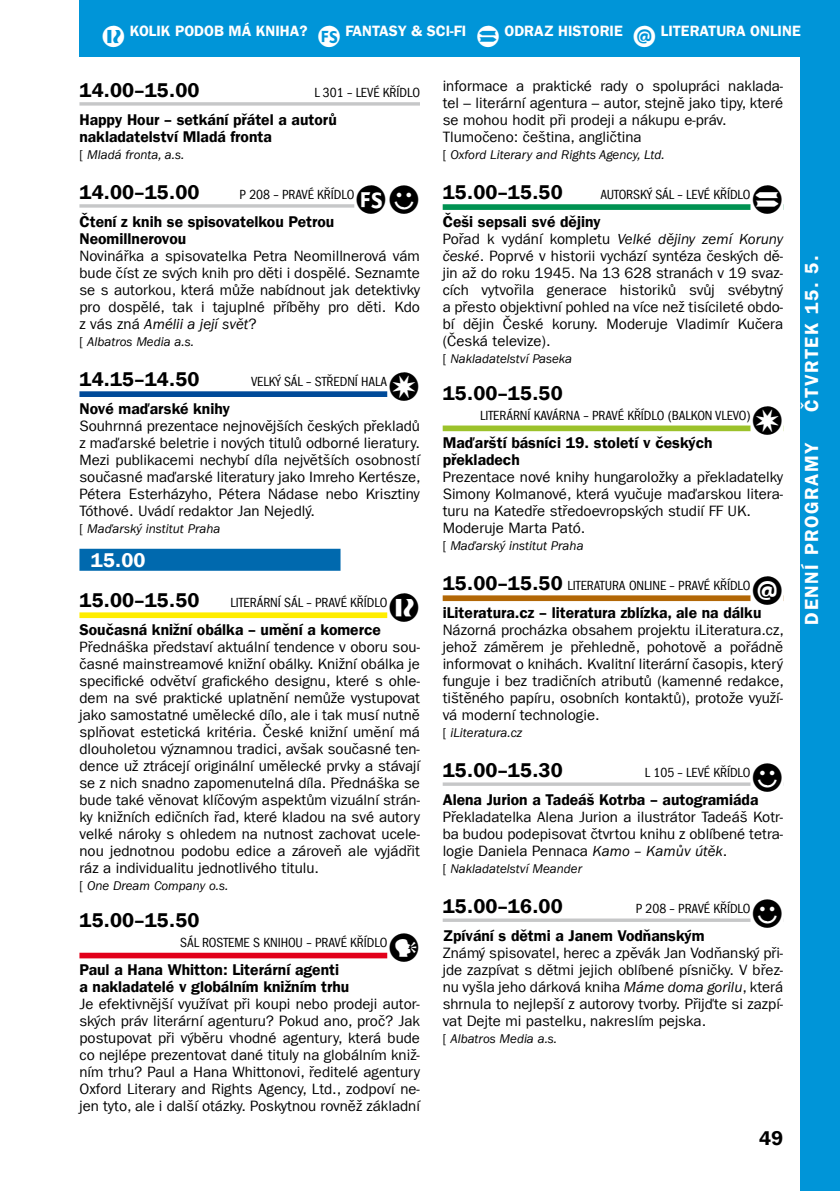
<style>
.page{position:relative;width:840px;height:1191px;background:#fff}
.page>*{position:absolute;margin:0;border:0;box-sizing:border-box;transform-origin:0 0}
.t1{font:20px "Franklin Gothic LT Com Dm";letter-spacing:.01em;color:#000}
.t2{font:20px "Franklin Gothic LT Com Dm";color:#fff}
.t3{font:19px "Franklin Gothic LT Com Dm";letter-spacing:.08em;color:#fff}
.t4{font:15.6px/17px "Franklin Gothic LT Com Dm";color:#000}
.t5{font:15px/17px "Franklin Gothic LT Com";color:#000;text-align:justify}
.t6{font:15px "Franklin Gothic LT Com Dm";color:#fff}
.t7{font:condensed 13.6px "Franklin Gothic LT Com";letter-spacing:-.005em;color:#000}
.t8{font:italic 13px "Franklin Gothic LT Com";color:#000}
.s1{font-family:"PIKTO"}
.s2{font-style:normal}
.s3{font-family:"PIKTO";font-stretch:normal;font-size:20px}
.s4{font-style:italic}
.s5{font-family:"Franklin Gothic LT Com Dm";font-stretch:normal;font-size:20px}
</style>
<div class="page">
<div style="left:79px;top:0;width:760px;height:57px;background:#0095d8"></div>
<div style="left:799px;top:0;width:40px;height:1191px;background:#0095d8"></div>
<hr style="left:79px;top:102px;width:341px;height:4px;background:#d1d2d3">
<svg style="left:79px;top:204px;width:275px;height:4px"></svg>
<div style="left:79px;top:391px;width:341px;height:6px;background:#004a99"></div>
<div style="left:387px;top:389px;width:33px;height:10px;background:#fff"></div>
<div style="left:79px;top:549px;width:261px;height:22px;background:#0069ae"></div>
<div style="left:79px;top:612px;width:341px;height:6px;background:#ffed00"></div>
<div style="left:387px;top:610px;width:33px;height:10px;background:#fff"></div>
<div style="left:79px;top:952px;width:341px;height:6px;background:#e2001a"></div>
<div style="left:387px;top:950px;width:33px;height:10px;background:#fff"></div>
<div style="left:442px;top:204px;width:340px;height:6px;background:#009252"></div>
<div style="left:750px;top:202px;width:32px;height:10px;background:#fff"></div>
<div style="left:442px;top:425px;width:340px;height:6px;background:#9cc22b"></div>
<div style="left:750px;top:423px;width:32px;height:10px;background:#fff"></div>
<div style="left:442px;top:595px;width:340px;height:6px;background:#b26706"></div>
<div style="left:750px;top:593px;width:32px;height:10px;background:#fff"></div>
<svg style="left:442px;top:782px;width:308px;height:4px"></svg>
<svg style="left:442px;top:918px;width:308px;height:4px"></svg>
<p class="t6" style="left:101px;top:22px;width:701px"><span class="s1">5</span> KOLIK PODOB MÁ KNIHA? <span class="s1">6</span> FANTASY &amp; SCI-FI <span class="s1">7</span> ODRAZ HISTORIE <span class="s1">8</span> LITERATURA ONLINE</p>
<h1 class="t1" style="left:79px;top:78px;width:122px">14.00–15.00</h1>
<p class="t7" style="left:314px;top:84px;width:107px">L 301 – LEVÉ KŘÍDLO</p>
<p class="t4" style="left:79px;top:111px;width:259px">Happy Hour – setkání přátel a autorů nakladatelství Mladá fronta</p>
<p class="t8" style="left:79px;top:147px;width:106px"><span class="s2">[</span> Mladá fronta, a.s.</p>
<h1 class="t1" style="left:79px;top:180px;width:122px">14.00–15.00</h1>
<p class="t7" style="left:239px;top:186px;width:182px">P 208 – PRAVÉ KŘÍDLO<span class="s3">62</span></p>
<p class="t4" style="left:79px;top:213px;width:256px">Čtení z knih se spisovatelkou Petrou<br>Neomillnerovou</p>
<p class="t5" style="left:79px;top:247px;width:342px">Novinářka a spisovatelka Petra Neomillnerová vám bude číst ze svých knih pro děti i dospělé. Seznamte se s autorkou, která může nabídnout jak detektivky pro dospělé, tak i tajuplné příběhy pro děti. Kdo z vás zná <span class="s4">Amélii a její svět</span>?</p>
<p class="t8" style="left:79px;top:334px;width:116px"><span class="s2">[</span> Albatros Media a.s.</p>
<h1 class="t1" style="left:79px;top:367px;width:122px">14.15–14.50</h1>
<p class="t7" style="left:251px;top:373px;width:170px">VELKÝ SÁL – STŘEDNÍ HALA<span class="s3">1</span></p>
<p class="t4" style="left:79px;top:400px;width:152px">Nové maďarské knihy</p>
<p class="t5" style="left:79px;top:417px;width:342px">Souhrnná prezentace nejnovějších českých překladů z maďarské beletrie i nových titulů odborné lieratury.<br>Mezi publikacemi nechybí díla největších osobností současné maďarské literatury jako Imreho Kertésze, Pétera Esterházyho, Pétera Nádase nebo Krisztiny Tóthové. Uvádí redaktor Jan Nejedlý.</p>
<p class="t8" style="left:79px;top:521px;width:142px"><span class="s2">[</span> Maďarský institut Praha</p>
<h1 class="t2" style="left:91px;top:548px;width:56px">15.00</h1>
<h1 class="t1" style="left:79px;top:588px;width:122px">15.00–15.50</h1>
<p class="t7" style="left:230px;top:594px;width:191px">LITERÁRNÍ SÁL – PRAVÉ KŘÍDLO<span class="s3">5</span></p>
<p class="t4" style="left:79px;top:621px;width:303px">Současná knižní obálka – umění a komerce</p>
<p class="t5" style="left:79px;top:638px;width:342px">Přednáška představí aktuální tendence v oboru sou&shy;časné mainstreamové knižní obálky. Knižní obálka je specifické odvětví grafického designu, které s ohle&shy;dem na své praktické uplatnění nemůže vystupovat jako samostatné umělecké dílo, ale i tak musí nutně splňovat estetická kritéria. České knižní umění má dlouholetou významnou tradici, avšak současné ten&shy;dence už ztrácejí originální umělecké prvky a stávají se z nich snadno zapomenutelná díla. Přednáška se bude také věnovat klíčovým aspektům vizuální strán&shy;ky knižních edičních řad, které kladou na své autory velké nároky s ohledem na nutnost zachovat ucele&shy;nou jednotnou podobu edice a zároveň ale vyjádřit ráz a individualitu jednotlivého titulu.</p>
<p class="t8" style="left:79px;top:878px;width:150px"><span class="s2">[</span> One Dream Company o.s.</p>
<h1 class="t1" style="left:79px;top:908px;width:122px">15.00–15.50</h1>
<p class="t7" style="left:180px;top:935px;width:241px">SÁL ROSTEME S KN IHO U – PRAVÉ KŘÍDLO<span class="s3">3</span></p>
<p class="t4" style="left:79px;top:961px;width:271px">Paul a Hana Whitton: Literární agenti a nakladatelé v globálním knižním trhu</p>
<p class="t5" style="left:79px;top:995px;width:342px">Je efektivnější využívat při koupi nebo prodeji autor&shy;ských práv literární agenturu? Pokud ano, proč? Jak postupovat při výběru vhodné agentury, která bude co nejlépe prezentovat dané tituly na globálním kniž&shy;ním trhu? Paul a Hana Whittonovi, ředitelé agentury Oxford Literary and Rights Agency, Ltd., zodpoví ne&shy;jen tyto, ale i další otázky. Poskytnou rovněž základní</p>
<p class="t5" style="left:442px;top:77px;width:342px;text-align:left">informace a praktické rady o spolupráci naklada&shy;tel – literární agentura – autor, stejně jako tipy, které se mohou hodit při prodeji a nákupu e-práv.<br>Tlumočeno: čeština, angličtina</p>
<p class="t8" style="left:442px;top:147px;width:223px"><span class="s2">[</span> Oxford Literary and Rights Agency, Ltd.</p>
<h1 class="t1" style="left:442px;top:180px;width:122px">15.00–15.50</h1>
<p class="t7" style="left:600px;top:186px;width:184px">AUTORSKÝ SÁL – LEVÉ KŘÍDLO<span class="s3">7</span></p>
<p class="t4" style="left:442px;top:213px;width:159px">Češi sepsali své dějiny</p>
<p class="t5" style="left:442px;top:230px;width:342px">Pořad k vydání kompletu <span class="s4">Velké dějiny zemí Koruny české</span>. Poprvé v historii vychází syntéza českých dě&shy;jin až do roku 1945. Na 13 628 stranách v 19 svaz&shy;cích vytvořila generace historiků svůj svébytný a přesto objektivní pohled na více než tisícileté obdo&shy;bí dějin České koruny. Moderuje Vladimír Kučera (Česká televize).</p>
<p class="t8" style="left:442px;top:351px;width:131px"><span class="s2">[</span> Nakladatelství Paseka</p>
<h1 class="t1" style="left:442px;top:381px;width:122px">15.00–15.50</h1>
<p class="t7" style="left:480px;top:408px;width:87px">LITERÁRNÍ KAVÁRNA</p>
<p class="t7" style="left:583px;top:408px;width:201px">– PRAVÉ KŘÍDLO (BALKON VLEVO)<span class="s3">1</span></p>
<p class="t4" style="left:442px;top:434px;width:271px">Maďarští básníci 19. století v českých překladech</p>
<p class="t5" style="left:442px;top:468px;width:342px;text-align:left">Prezentace nové knihy hungaroložky a překladatelky Simony Kolmanové, která vyučuje maďarskou litera&shy;turu na Katedře středoevropských studií FF UK.<br>Moderuje Marta Pató.</p>
<p class="t8" style="left:442px;top:538px;width:142px"><span class="s2">[</span> Maďarský institut Praha</p>
<p class="t7" style="left:442px;top:577px;width:342px"><span class="s5">15.00–15.50</span> LITERATURA ONLINE – PRAVÉ KŘÍDLO<span class="s3">8</span></p>
<p class="t4" style="left:442px;top:604px;width:320px">iLiteratura.cz – literatura zblízka, ale na dálku</p>
<p class="t5" style="left:442px;top:621px;width:342px">Názorná procházka obsahem projektu iLiteratura.cz, jehož záměrem je přehledně, pohotově a pořádně informovat o knihách. Kvalitní literární časopis, který funguje i bez tradičních atributů (kamenné redakce, tištěného papíru, osobních kontaktů), protože využí&shy;vá moderní technologie.</p>
<p class="t8" style="left:442px;top:725px;width:81px"><span class="s2">[</span> iLiteratura.cz</p>
<h1 class="t1" style="left:442px;top:758px;width:122px">15.00–15.30</h1>
<p class="t7" style="left:644px;top:764px;width:140px">L 105 – LEVÉ KŘÍDLO<span class="s3">2</span></p>
<p class="t4" style="left:442px;top:791px;width:317px">Alena Jurion a Tadeáš Kotrba – autogramiáda</p>
<p class="t5" style="left:442px;top:808px;width:342px">Překladatelka Alena Jurion a ilustrátor Tadeáš Kotr&shy;ba budou podepisovat čtvrtou knihu z oblíbené tetra&shy;logie Daniela Pennaca <span class="s4">Kamo – Kamův útěk</span>.</p>
<p class="t8" style="left:442px;top:861px;width:141px"><span class="s2">[</span> Nakladatelství Meander</p>
<h1 class="t1" style="left:442px;top:894px;width:122px">15.00–16.00</h1>
<p class="t7" style="left:635px;top:900px;width:149px">P 208 – PRAVÉ KŘÍDLO<span class="s3">2</span></p>
<p class="t4" style="left:442px;top:927px;width:263px">Zpívání s dětmi a Janem Vodňanským</p>
<p class="t5" style="left:442px;top:944px;width:342px">Známý spisovatel, herec a zpěvák Jan Vodňanský při&shy;jde zazpívat s dětmi jejich oblíbené písničky. V břez&shy;nu vyšla jeho dárková kniha <span class="s4">Máme doma gorilu</span>, která shrnula to nejlepší z autorovy tvorby. Přijďte si zazpí&shy;vat Dejte mi pastelku, nakreslím pejska.</p>
<p class="t8" style="left:442px;top:1031px;width:116px"><span class="s2">[</span> Albatros Media a.s.</p>
<p class="t3" style="left:800px;top:412px;width:158px;rotate:-90deg">ČTVRTEK 15. 5.</p>
<p class="t3" style="left:800px;top:624px;width:183px;rotate:-90deg">DENNÍ PROGRAMY</p>
<h1 class="t1" style="left:758px;top:1126px;width:25px">49</h1>
</div>
